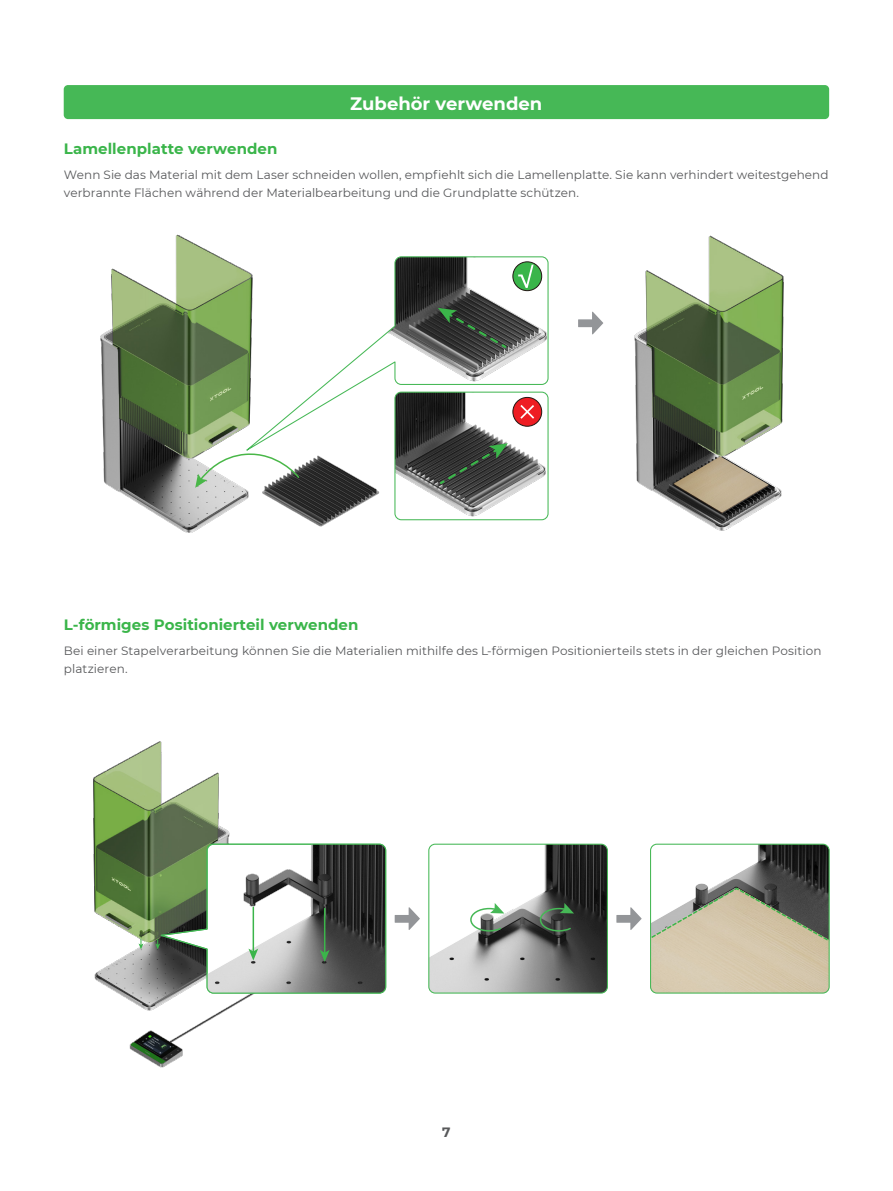
<style>
.page{position:relative;width:893px;height:1191px;background:#fff}
.page>*{position:absolute;margin:0;border:0;box-sizing:border-box;transform-origin:0 0}
.t1{font:700 18px "Montserrat";color:#fff}
.t2{font:700 15px "Montserrat";letter-spacing:.005em;color:#3ab54a}
.t3{font:700 13.5px "Montserrat";color:#57585a}
.t4{font:12px/18px "Montserrat";letter-spacing:.005em;color:#57585a}
</style>
<div class="page">
<img style="left:430px;top:845px;width:177px;height:148px">
<img style="left:592px;top:323px;width:162px;height:208px">
<img style="left:640px;top:235px;width:144px;height:278px">
<img style="left:412px;top:458px;width:135px;height:62px">
<img style="left:100px;top:331px;width:133px;height:202px">
<div style="left:64px;top:85px;width:765px;height:34px;background:#46b856;border-radius:4px"></div>
<svg style="left:578px;top:311px;width:25px;height:23px"></svg>
<svg style="left:438px;top:458px;width:70px;height:28px;background:#393d39"></svg>
<svg style="left:395px;top:907px;width:25px;height:23px"></svg>
<svg style="left:616px;top:907px;width:26px;height:23px"></svg>
<svg style="left:469px;top:903px;width:35px;height:29px"></svg>
<svg style="left:539px;top:903px;width:35px;height:29px"></svg>
<svg style="left:306px;top:256px;width:243px;height:202px"></svg>
<div style="left:394px;top:391px;width:155px;height:129px;border:1px solid #46b856;border-radius:6px"></div>
<img style="left:233px;top:400px;width:179px;height:127px">
<svg style="left:195px;top:452px;width:106px;height:36px"></svg>
<img style="left:107px;top:234px;width:150px;height:227px">
<div style="left:428px;top:843px;width:180px;height:150px;border:1px solid #46b856;border-radius:6px"></div>
<img style="left:93px;top:741px;width:152px;height:323px">
<svg style="left:155px;top:843px;width:232px;height:151px"></svg>
<img style="left:652px;top:845px;width:176px;height:41px">
<img style="left:650px;top:942px;width:178px;height:51px">
<div style="left:650px;top:843px;width:180px;height:150px;border:1px solid #46b856;border-radius:6px"></div>
<svg style="left:650px;top:886px;width:180px;height:56px;background:#a6a391"></svg>
<h1 class="t1" style="left:350px;top:90px;width:194px">Zubehör verwenden</h1>
<p class="t2" style="left:64px;top:137px;width:215px">Lamellenplatte verwenden</p>
<p class="t4" style="left:64px;top:165px;width:766px">Wenn Sie das Material mit dem Laser schneiden wollen, empfiehlt sich die Lamellenplatte. Sie kann verhindert weitestgehend verbrannte Flächen während der Materialbearbeitung und die Grundplatte schützen.</p>
<p class="t2" style="left:64px;top:614px;width:296px">L-förmiges Positionierteil verwenden</p>
<p class="t4" style="left:64px;top:641px;width:759px">Bei einer Stapelverarbeitung können Sie die Materialien mithilfe des L-förmigen Positionierteils stets in der gleichen Position platzieren.</p>
<p class="t3" style="left:442px;top:1122px;width:10px">7</p>
</div>
